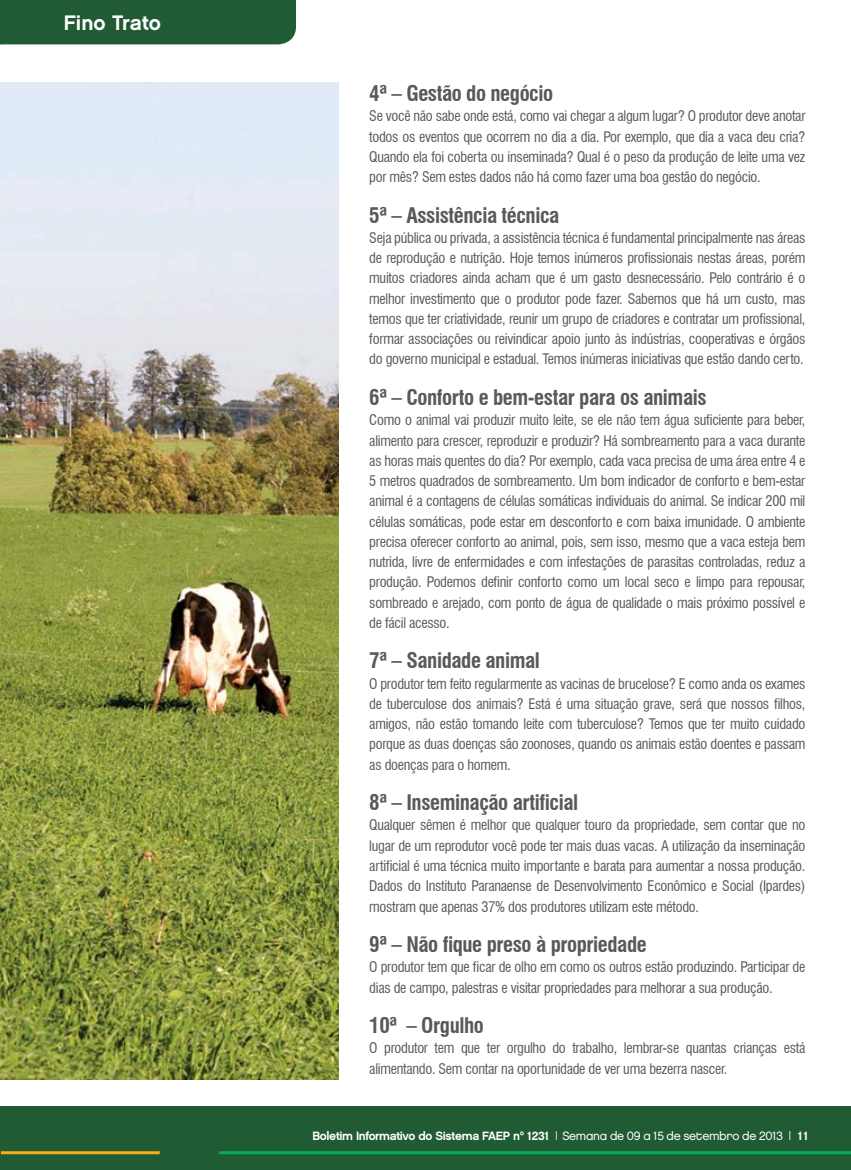
<style>
.page{position:relative;width:851px;height:1170px;background:#fff}
.page>*{position:absolute;margin:0;border:0;box-sizing:border-box;transform-origin:0 0}
.t1{font:700 condensed 21px "Swiss 721 BT";letter-spacing:-.02em;color:#58595b}
.t2{font:21px "Chalet New York Nineteen Sixty";color:#fff}
.t3{font:condensed 14.25px/20.2px "Swiss 721 BT";letter-spacing:-.02em;color:#58595b;text-align:justify}
.t4{font:12px "Chalet New York Nineteen Sixty";letter-spacing:-.03em;color:#fff}
.s1{font-family:"Chalet London Nineteen Eighty"}
</style>
<div class="page">
<div style="left:0;top:1106px;width:850px;height:63px;background:#205b34"></div>
<hr style="left:1px;top:1151px;width:159px;height:3px;background:#fbac18">
<hr style="left:219px;top:1151px;width:631px;height:3px;background:#00b055">
<div style="left:0;top:0;width:296px;height:44px;background:#205b34"></div>
<img style="left:0;top:82px;width:339px;height:997px">
<h1 class="t2" style="left:64px;top:10px;width:99px">Fino Trato</h1>
<h1 class="t1" style="left:369px;top:81px;width:185px">4ª – Gestão do negócio</h1>
<p class="t3" style="left:369px;top:106px;width:437px">Se você não sabe onde está, como vai chegar a algum lugar? O produtor deve anotar todos os eventos que ocorrem no dia a dia. Por exemplo, que dia a vaca deu cria?<br>Quando ela foi coberta ou inseminada? Qual é o peso da produção de leite uma vez por mês? Sem estes dados não há como fazer uma boa gestão do negócio.</p>
<h1 class="t1" style="left:369px;top:202px;width:191px">5ª – Assistência técnica</h1>
<p class="t3" style="left:369px;top:227px;width:437px">Seja pública ou privada, a assistência técnica é fundamental principalmente nas áreas de reprodução e nutrição. Hoje temos inúmeros profissionais nestas áreas, porém muitos criadores ainda acham que é um gasto desnecessário. Pelo contrário é o melhor investimento que o produtor pode fazer. Sabemos que há um custo, mas temos que ter criatividade, reunir um grupo de criadores e contratar um profissional, formar associações ou reivindicar apoio junto às indústrias, cooperativas e órgãos do governo municipal e estadual. Temos inúmeras iniciativas que estão dando certo.</p>
<h1 class="t1" style="left:369px;top:385px;width:339px">6ª – Conforto e bem-estar para os animais</h1>
<p class="t3" style="left:369px;top:410px;width:437px">Como o animal vai produzir muito leite, se ele não tem água suficiente para beber, alimento para crescer, reproduzir e produzir? Há sombreamento para a vaca durante as horas mais quentes do dia? Por exemplo, cada vaca precisa de uma área entre 4 e 5 metros quadrados de sombreamento. Um bom indicador de conforto e bem-estar animal é a contagens de células somáticas individuais do animal. Se indicar 200 mil células somáticas, pode estar em desconforto e com baixa imunidade. O ambiente precisa oferecer conforto ao animal, pois, sem isso, mesmo que a vaca esteja bem nutrida, livre de enfermidades e com infestações de parasitas controladas, reduz a produção. Podemos definir conforto como um local seco e limpo para repousar, sombreado e arejado, com ponto de água de qualidade o mais próximo possível e de fácil acesso.</p>
<h1 class="t1" style="left:369px;top:648px;width:172px">7ª – Sanidade animal</h1>
<p class="t3" style="left:369px;top:673px;width:437px">O produtor tem feito regularmente as vacinas de brucelose? E como anda os exames de tuberculose dos animais? Está é uma situação grave, será que nossos filhos, amigos, não estão tomando leite com tuberculose? Temos que ter muito cuidado porque as duas doenças são zoonoses, quando os animais estão doentes e passam as doenças para o homem.</p>
<h1 class="t1" style="left:369px;top:790px;width:210px">8ª – Inseminação artificial</h1>
<p class="t3" style="left:369px;top:815px;width:437px">Qualquer sêmen é melhor que qualquer touro da propriedade, sem contar que no lugar de um reprodutor você pode ter mais duas vacas. A utilização da inseminação artificial é uma técnica muito importante e barata para aumentar a nossa produção.<br>Dados do Instituto Paranaense de Desenvolvimento Econômico e Social (Ipardes) mostram que apenas 37% dos produtores utilizam este método.</p>
<h1 class="t1" style="left:369px;top:931px;width:279px">9ª – Não fique preso à propriedade</h1>
<p class="t3" style="left:369px;top:956px;width:437px">O produtor tem que ficar de olho em como os outros estão produzindo. Participar de dias de campo, palestras e visitar propriedades para melhorar a sua produção.</p>
<h1 class="t1" style="left:369px;top:1012px;width:116px">10ª – Orgulho</h1>
<p class="t3" style="left:369px;top:1037px;width:437px">O produtor tem que ter orgulho do trabalho, lembrar-se quantas crianças está alimentando. Sem contar na oportunidade de ver uma bezerra nascer.</p>
<p class="t4" style="left:312px;top:1128px;width:497px">Boletim Informativo do Sistema FAEP nº 1231 | <span class="s1">Semana de 09 a 15 de setembro de 2013</span> | 11</p>
</div>
